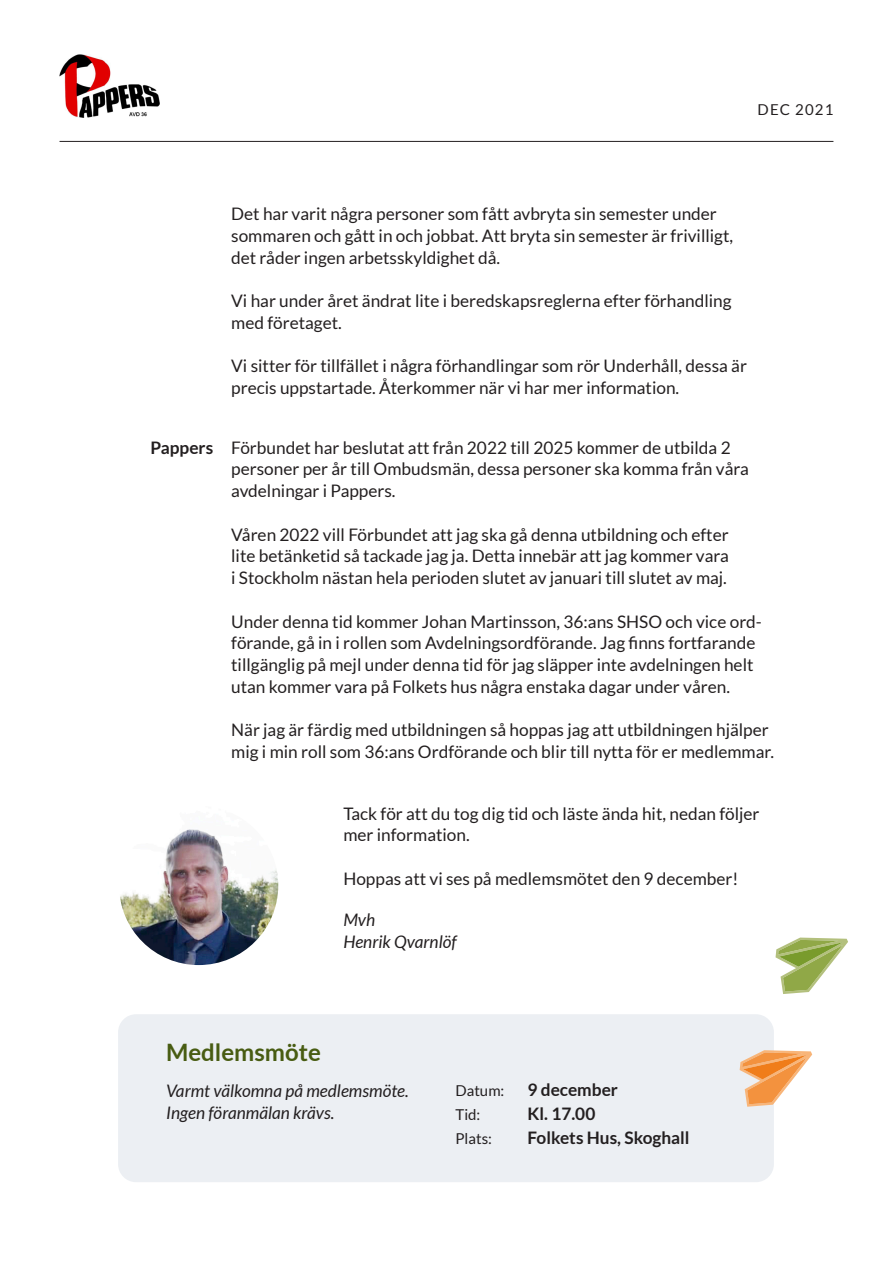
<style>
.page{position:relative;width:893px;height:1263px;background:#fff}
.page>*{position:absolute;margin:0;border:0;box-sizing:border-box;transform-origin:0 0}
.t1{font:700 24px "Lato";color:#485c12}
.t2{font:17.25px/21.8px "Lato";color:#231f20}
.t3{font:italic 17.25px/21.8px "Lato";color:#231f20}
.t4{font:700 17.25px "Lato";color:#231f20}
.t5{font:15px "Lato";color:#231f20}
</style>
<div class="page">
<div style="left:118px;top:1014px;width:656px;height:168px;background:#eceff3;border-radius:18px"></div>
<img style="left:119px;top:806px;width:159px;height:159px;border-radius:80px">
<img style="left:60px;top:54px;width:99px;height:64px">
<hr style="left:60px;top:141px;width:773px;height:1px;background:#231f20">
<svg style="left:775px;top:937px;width:73px;height:57px"></svg>
<svg style="left:739px;top:1050px;width:73px;height:57px"></svg>
<p class="t5" style="left:758px;top:101px;width:77px">DEC 2021</p>
<p class="t4" style="left:150px;top:437px;width:64px">Pappers</p>
<p class="t2" style="left:231px;top:203px;width:503px">Det har varit några personer som fått avbryta sin semester under sommaren och gått in och jobbat. Att bryta sin semester är frivilligt, det råder ingen arbetsskyldighet då.</p>
<p class="t2" style="left:231px;top:290px;width:502px">Vi har under året ändrat lite i beredskapsreglerna efter förhandling med företaget.</p>
<p class="t2" style="left:231px;top:355px;width:517px">Vi sitter för tillfället i några förhandlingar som rör Underhåll, dessa är precis uppstartade. Återkommer när vi har mer information.</p>
<p class="t2" style="left:231px;top:436px;width:519px">Förbundet har beslutat att från 2022 till 2025 kommer de utbilda 2 personer per år till Ombudsmän, dessa personer ska komma från våra avdelningar i Pappers.</p>
<p class="t2" style="left:231px;top:523px;width:499px;text-align:justify">Våren 2022 vill Förbundet att jag ska gå denna utbildning och efter lite betänketid så tackade jag ja. Detta innebär att jag kommer vara i Stockholm nästan hela perioden slutet av januari till slutet av maj.</p>
<p class="t2" style="left:231px;top:610px;width:532px">Under denna tid kommer Johan Martinsson, 36:ans SHSO och vice ord&shy;förande, gå in i rollen som Avdelningsordförande. Jag finns fortfarande tillgänglig på mejl under denna tid för jag släpper inte avdelningen helt utan kommer vara på Folkets hus några enstaka dagar under våren.</p>
<p class="t2" style="left:231px;top:719px;width:544px">När jag är färdig med utbildningen så hoppas jag att utbildningen hjälper mig i min roll som 36:ans Ordförande och blir till nytta för er medlemmar.</p>
<p class="t2" style="left:343px;top:802px;width:418px">Tack för att du tog dig tid och läste ända hit, nedan följer mer information.</p>
<p class="t2" style="left:343px;top:868px;width:397px">Hoppas att vi ses på medlemsmötet den 9 december!</p>
<p class="t3" style="left:343px;top:909px;width:33px">Mvh</p>
<p class="t3" style="left:343px;top:931px;width:115px">Henrik Qvarnlöf</p>
<p class="t1" style="left:166px;top:1039px;width:156px">Medlemsmöte</p>
<p class="t3" style="left:166px;top:1080px;width:244px">Varmt välkomna på medlemsmöte.<br>Ingen föranmälan krävs.</p>
<p class="t5" style="left:455px;top:1082px;width:50px">Datum:</p>
<p class="t4" style="left:527px;top:1080px;width:92px">9 december</p>
<p class="t5" style="left:455px;top:1106px;width:26px">Tid:</p>
<p class="t4" style="left:527px;top:1104px;width:69px">Kl. 17.00</p>
<p class="t5" style="left:455px;top:1130px;width:38px">Plats:</p>
<p class="t4" style="left:527px;top:1128px;width:164px">Folkets Hus, Skoghall</p>
</div>
